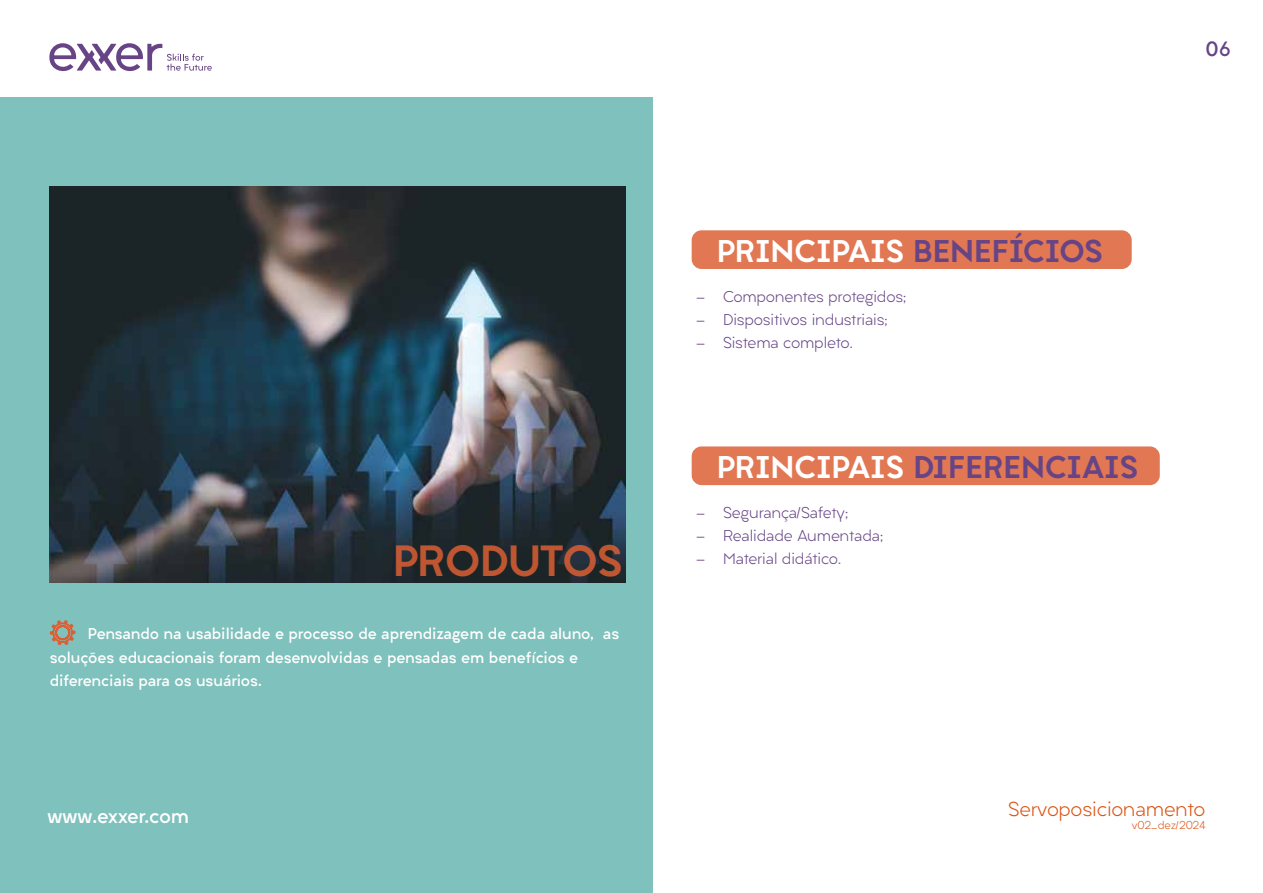
<style>
.page{position:relative;width:1263px;height:893px;background:#fff}
.page>*{position:absolute;margin:0;border:0;box-sizing:border-box;transform-origin:0 0}
.t1{font:900 41.55px "Liber Grotesque Family";letter-spacing:-.01em;color:#dc5f34}
.t2{font:900 29.85px "Liber Grotesque Family";color:#674485}
.t3{font:900 29.85px "Liber Grotesque Family";color:#fff}
.t4{font:300 19.05px "Liber Grotesque Family";letter-spacing:-.01em;color:#da5313}
.t5{font:700 19.05px "Liber Grotesque Family";letter-spacing:-.015em;color:#fff}
.t6{font:700 19.05px "Liber Grotesque Family";color:#674485}
.t7{font:700 14.85px/23.4px "Liber Grotesque Family";letter-spacing:-.01em;color:#fff}
.t8{font:300 14.85px "Liber Grotesque Family";letter-spacing:-.01em;color:#664485}
.t9{font:300 10.65px "Liber Grotesque Family";color:#da5313}
.s1{color:#674485}
.s2{color:#fff}
</style>
<div class="page">
<div style="left:0;top:98px;width:653px;height:795px;background:#7fc1bc"></div>
<svg style="left:49px;top:43px;width:163px;height:29px"></svg>
<img style="left:49px;top:186px;width:577px;height:397px">
<div style="left:692px;top:230px;width:440px;height:39px;background:#e17753;border-radius:10px"></div>
<div style="left:692px;top:446px;width:468px;height:39px;background:#e17753;border-radius:10px"></div>
<svg style="left:50px;top:620px;width:25px;height:25px"></svg>
<h1 class="t1" style="left:392px;top:535px;width:232px">PRODUTOS</h1>
<p class="t7" style="left:50px;top:622px;width:571px;text-indent:38px">Pensando na usabilidade e processo de aprendizagem de cada aluno, as soluções educacionais foram desenvolvidas e pensadas em benefícios e diferenciais para os usuários.</p>
<p class="t6" style="left:1205px;top:37px;width:27px">06</p>
<h2 class="t3" style="left:717px;top:232px;width:387px">PRINCIPAIS <span class="s1">BENEFÍCIOS</span></h2>
<p class="t8" style="left:696px;top:287px;width:212px">- Componentes protegidos;</p>
<p class="t8" style="left:696px;top:310px;width:193px">- Dispositivos industriais;</p>
<p class="t8" style="left:696px;top:334px;width:158px">- Sistema completo.</p>
<h2 class="t2" style="left:717px;top:448px;width:423px"><span class="s2">PRINCIPAIS</span> DIFERENCIAIS</h2>
<p class="t8" style="left:696px;top:503px;width:153px">- Segurança/Safety;</p>
<p class="t8" style="left:696px;top:526px;width:189px">- Realidade Aumentada;</p>
<p class="t8" style="left:696px;top:550px;width:147px">- Material didático.</p>
<p class="t5" style="left:47px;top:804px;width:143px">www.exxer.com</p>
<p class="t4" style="left:1008px;top:797px;width:199px">Servoposicionamento</p>
<p class="t9" style="left:1132px;top:818px;width:75px">v02_dez/2024</p>
</div>
